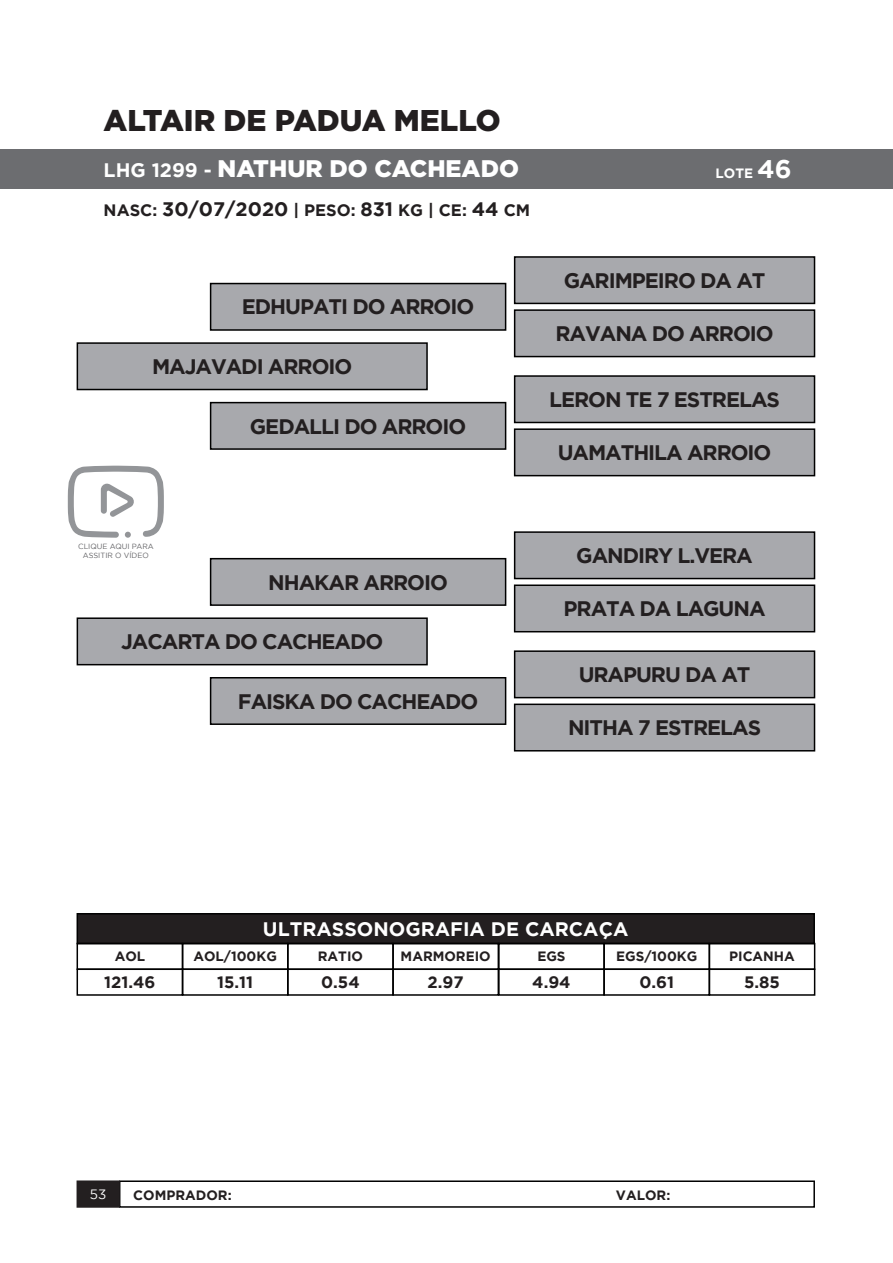
<style>
.page{position:relative;width:893px;height:1263px;background:#fff}
.page>*{position:absolute;margin:0;border:0;box-sizing:border-box;transform-origin:0 0}
.t1{font:900 30px "Gotham";color:#231f20}
.t2{font:900 24px "Gotham";color:#fff}
.t3{font:700 21px "Gotham";letter-spacing:-.05em;color:#231f20}
.t4{font:700 19.5px "Gotham";color:#fff}
.t5{font:700 16.5px "Gotham";color:#231f20}
.t6{font:700 13.5px "Gotham";color:#231f20}
.t7{font:700 13.5px "Gotham";color:#fff}
.t8{font:13.5px "Gotham";color:#fff}
.t9{font:7.5px "Gotham";color:#636366}
.s1{font-weight:700;font-size:19.5px}
.s2{font-size:25.5px}
.s3{font-size:19.5px}
</style>
<div class="page">
<div style="left:119px;top:1180px;width:696px;height:28px;border:2px solid #000"></div>
<div style="left:77px;top:1181px;width:42px;height:26px;background:#231f20"></div>
<div style="left:77px;top:1180px;width:43px;height:28px;border:2px solid #231f20"></div>
<div style="left:0;top:149px;width:893px;height:40px;background:#6c6d70"></div>
<div style="left:77px;top:914px;width:737px;height:29px;background:#231f20"></div>
<div style="left:77px;top:913px;width:738px;height:31px;border:2px solid #000"></div>
<div style="left:77px;top:943px;width:106px;height:27px;border:2px solid #000"></div>
<div style="left:498px;top:943px;width:107px;height:27px;border:2px solid #000"></div>
<div style="left:287px;top:943px;width:107px;height:27px;border:2px solid #000"></div>
<div style="left:709px;top:943px;width:106px;height:27px;border:2px solid #000"></div>
<div style="left:182px;top:943px;width:107px;height:27px;border:2px solid #000"></div>
<div style="left:603px;top:943px;width:107px;height:27px;border:2px solid #000"></div>
<div style="left:392px;top:943px;width:107px;height:27px;border:2px solid #000"></div>
<div style="left:77px;top:968px;width:106px;height:28px;border:2px solid #000"></div>
<div style="left:498px;top:968px;width:107px;height:28px;border:2px solid #000"></div>
<div style="left:287px;top:968px;width:107px;height:28px;border:2px solid #000"></div>
<div style="left:709px;top:968px;width:106px;height:28px;border:2px solid #000"></div>
<div style="left:182px;top:968px;width:107px;height:28px;border:2px solid #000"></div>
<div style="left:603px;top:968px;width:107px;height:28px;border:2px solid #000"></div>
<div style="left:392px;top:968px;width:107px;height:28px;border:2px solid #000"></div>
<div style="left:77px;top:343px;width:350px;height:46px;background:#a8a9ad"></div>
<div style="left:77px;top:342px;width:351px;height:48px;border:2px solid #000"></div>
<div style="left:77px;top:618px;width:350px;height:47px;background:#a8a9ad"></div>
<div style="left:77px;top:617px;width:351px;height:48px;border:2px solid #000"></div>
<div style="left:211px;top:284px;width:295px;height:46px;background:#a8a9ad"></div>
<div style="left:210px;top:283px;width:296px;height:48px;border:2px solid #000"></div>
<div style="left:515px;top:257px;width:299px;height:46px;background:#a8a9ad"></div>
<div style="left:514px;top:256px;width:301px;height:48px;border:2px solid #000"></div>
<div style="left:515px;top:310px;width:299px;height:47px;background:#a8a9ad"></div>
<div style="left:514px;top:309px;width:301px;height:48px;border:2px solid #000"></div>
<div style="left:515px;top:376px;width:299px;height:46px;background:#a8a9ad"></div>
<div style="left:514px;top:375px;width:301px;height:48px;border:2px solid #000"></div>
<div style="left:515px;top:429px;width:299px;height:47px;background:#a8a9ad"></div>
<div style="left:514px;top:428px;width:301px;height:48px;border:2px solid #000"></div>
<div style="left:211px;top:403px;width:295px;height:46px;background:#a8a9ad"></div>
<div style="left:210px;top:402px;width:296px;height:48px;border:2px solid #000"></div>
<div style="left:211px;top:559px;width:295px;height:46px;background:#a8a9ad"></div>
<div style="left:210px;top:558px;width:296px;height:48px;border:2px solid #000"></div>
<div style="left:515px;top:532px;width:299px;height:46px;background:#a8a9ad"></div>
<div style="left:514px;top:531px;width:301px;height:48px;border:2px solid #000"></div>
<div style="left:515px;top:585px;width:299px;height:47px;background:#a8a9ad"></div>
<div style="left:514px;top:584px;width:301px;height:48px;border:2px solid #000"></div>
<div style="left:515px;top:651px;width:299px;height:47px;background:#a8a9ad"></div>
<div style="left:514px;top:650px;width:301px;height:48px;border:2px solid #000"></div>
<div style="left:515px;top:704px;width:299px;height:47px;background:#a8a9ad"></div>
<div style="left:514px;top:703px;width:301px;height:48px;border:2px solid #000"></div>
<div style="left:211px;top:678px;width:295px;height:46px;background:#a8a9ad"></div>
<div style="left:210px;top:677px;width:296px;height:48px;border:2px solid #000"></div>
<svg style="left:68px;top:466px;width:96px;height:72px"></svg>
<p class="t1" style="left:104px;top:103px;width:398px">ALTAIR DE PADUA MELLO</p>
<p class="t2" style="left:104px;top:155px;width:417px"><span class="s1">LHG 1299 -</span> NATHUR DO CACHEADO</p>
<p class="t7" style="left:716px;top:165px;width:78px">LOTE <span class="s2">46</span></p>
<p class="t5" style="left:104px;top:201px;width:428px">NASC: <span class="s3">30/07/2020</span> | PESO: <span class="s3">831</span> KG | CE: <span class="s3">44</span> CM</p>
<p class="t3" style="left:242px;top:295px;width:234px">EDHUPATI DO ARROIO</p>
<p class="t3" style="left:152px;top:354px;width:202px">MAJAVADI ARROIO</p>
<p class="t3" style="left:250px;top:414px;width:218px">GEDALLI DO ARROIO</p>
<p class="t3" style="left:564px;top:268px;width:203px">GARIMPEIRO DA AT</p>
<p class="t3" style="left:555px;top:321px;width:220px">RAVANA DO ARROIO</p>
<p class="t3" style="left:549px;top:387px;width:232px">LERON TE 7 ESTRELAS</p>
<p class="t3" style="left:558px;top:440px;width:215px">UAMATHILA ARROIO</p>
<p class="t9" style="left:78px;top:542px;width:77px">CLIQUE AQUI PARA</p>
<p class="t9" style="left:83px;top:551px;width:67px">ASSITIR O VÍDEO</p>
<p class="t3" style="left:268px;top:570px;width:181px">NHAKAR ARROIO</p>
<p class="t3" style="left:121px;top:629px;width:264px">JACARTA DO CACHEADO</p>
<p class="t3" style="left:238px;top:689px;width:242px">FAISKA DO CACHEADO</p>
<p class="t3" style="left:576px;top:543px;width:178px">GANDIRY L.VERA</p>
<p class="t3" style="left:564px;top:597px;width:204px">PRATA DA LAGUNA</p>
<p class="t3" style="left:579px;top:662px;width:173px">URAPURU DA AT</p>
<p class="t3" style="left:568px;top:716px;width:195px">NITHA 7 ESTRELAS</p>
<p class="t4" style="left:263px;top:917px;width:367px">ULTRASSONOGRAFIA DE CARCAÇA</p>
<p class="t6" style="left:115px;top:949px;width:32px">AOL</p>
<p class="t6" style="left:193px;top:949px;width:85px">AOL/100KG</p>
<p class="t6" style="left:318px;top:949px;width:47px">RATIO</p>
<p class="t6" style="left:401px;top:949px;width:92px">MARMOREIO</p>
<p class="t6" style="left:537px;top:949px;width:30px">EGS</p>
<p class="t6" style="left:616px;top:949px;width:83px">EGS/100KG</p>
<p class="t6" style="left:729px;top:949px;width:67px">PICANHA</p>
<p class="t5" style="left:104px;top:973px;width:53px">121.46</p>
<p class="t5" style="left:217px;top:973px;width:38px">15.11</p>
<p class="t5" style="left:321px;top:973px;width:40px">0.54</p>
<p class="t5" style="left:428px;top:973px;width:38px">2.97</p>
<p class="t5" style="left:532px;top:973px;width:40px">4.94</p>
<p class="t5" style="left:639px;top:973px;width:36px">0.61</p>
<p class="t5" style="left:744px;top:973px;width:37px">5.85</p>
<p class="t8" style="left:90px;top:1187px;width:18px">53</p>
<p class="t6" style="left:133px;top:1187px;width:100px">COMPRADOR:</p>
<p class="t6" style="left:616px;top:1187px;width:56px">VALOR:</p>
</div>
